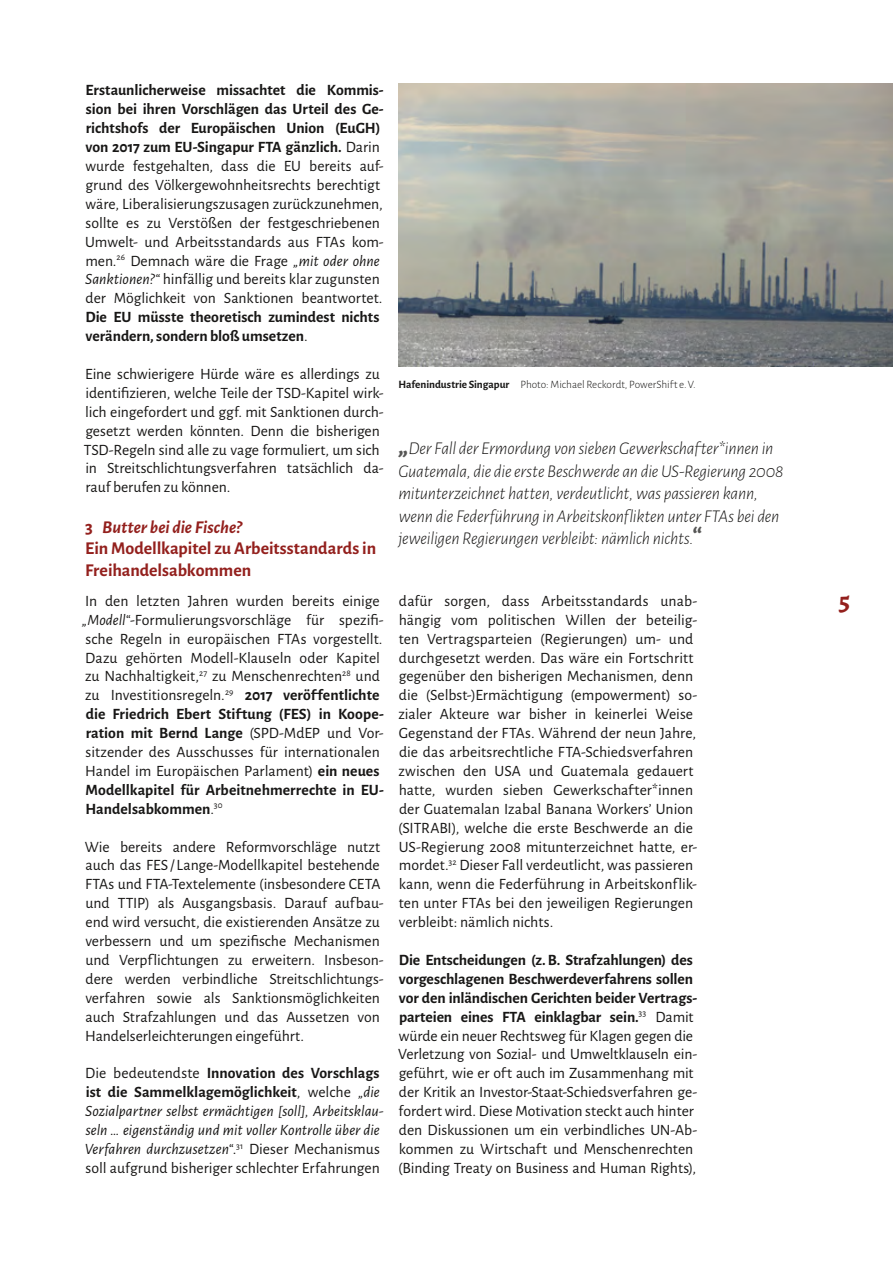
<style>
.page{position:relative;width:893px;height:1263px;background:#fff}
.page>*{position:absolute;margin:0;border:0;box-sizing:border-box;transform-origin:0 0}
.t1{font:700 27px "Alegreya";color:#93201d}
.t2{font:italic 300 18px/22.5px "Alegreya Sans";letter-spacing:-.01em;color:#181716}
.t3{font:700 18px/21.6px "Alegreya Sans";letter-spacing:-.005em;color:#93201d}
.t4{font:15.75px/18.9px "Alegreya Sans";color:#181716}
.t5{font:italic 15.75px/18.9px "Alegreya Sans";color:#181716}
.t6{font:700 15.75px/18.9px "Alegreya Sans";color:#181716}
.t7{font:300 11.25px "Alegreya Sans";letter-spacing:-.005em;color:#181716}
.s1{font-weight:700}
.s2{font-style:italic}
.s3{font-weight:400}
.s4{font-style:normal}
.s5{font-weight:700;font-style:normal}
.s6{font-weight:700;font-size:27px;color:#565655}
</style>
<div class="page">
<img style="left:398px;top:84px;width:495px;height:282px">
<p class="t4" style="left:85px;top:80px;width:300px"><span class="s1">Erstaunlicherweise missachtet die Kommis&shy;sion bei ihren Vorschlägen das Urteil des Ge&shy;richtshofs der Europäischen Union (EuGH) von 2017 zum EU-Singapur FTA gänzlich.</span> Darin wurde festgehalten, dass die EU bereits auf&shy;grund des Völkergewohnheitsrechts berechtigt wäre, Liberalisierungszusagen zurückzunehmen, sollte es zu Verstößen der festgeschriebenen Umwelt- und Arbeitsstandards aus FTAs kom&shy;men.<sup>26</sup> Demnach wäre die Frage <span class="s2">„mit oder ohne Sanktionen?“</span> hinfällig und bereits klar zugunsten der Möglichkeit von Sanktionen beantwortet.</p>
<p class="t6" style="left:85px;top:307px;width:296px">Die EU müsste theoretisch zumindest nichts verändern, sondern bloß umsetzen<span class="s3">.</span></p>
<p class="t4" style="left:84px;top:364px;width:301px">Eine schwierigere Hürde wäre es allerdings zu identifizieren, welche Teile der TSD-Kapitel wirk&shy;lich eingefordert und ggf. mit Sanktionen durch&shy;gesetzt werden könnten. Denn die bisherigen TSD-Regeln sind alle zu vage formuliert, um sich in Streitschlichtungsverfahren tatsächlich da&shy;rauf berufen zu können.</p>
<p class="t3" style="left:85px;top:515px;width:292px">3 <span class="s2">Butter bei die Fische?<br></span>Ein Modellkapitel zu Arbeitsstandards in<br>Freihandelsabkommen</p>
<p class="t4" style="left:82px;top:590px;width:303px">In den letzten Jahren wurden bereits einige <span class="s2">„Modell“</span>-Formulierungsvorschläge für spezifi&shy;sche Regeln in europäischen FTAs vorgestellt.<br>Dazu gehörten Modell-Klauseln oder Kapitel zu Nachhaltigkeit,<sup>27</sup> zu Menschenrechten<sup>28</sup> und zu Investitionsregeln.<sup>29</sup> <span class="s1">2017 veröffentlichte die Friedrich Ebert Stiftung (FES) in Koope&shy;ration mit Bernd Lange</span> (SPD-MdEP und Vor&shy;sitzender des Ausschusses für internationalen Handel im Europäischen Parlament) <span class="s1">ein neues Modellkapitel für Arbeitnehmerrechte in EU-Handelsabkommen</span>.<sup>30</sup></p>
<p class="t4" style="left:85px;top:836px;width:300px">Wie bereits andere Reformvorschläge nutzt auch das FES / Lange-Modellkapitel bestehende FTAs und FTA-Textelemente (insbesondere CETA und TTIP) als Ausgangsbasis. Darauf aufbau&shy;end wird versucht, die existierenden Ansätze zu verbessern und um spezifische Mechanismen und Verpflichtungen zu erweitern. Insbeson&shy;dere werden verbindliche Streitschlichtungs&shy;verfahren sowie als Sanktionsmöglichkeiten auch Strafzahlungen und das Aussetzen von Handelserleichterungen eingeführt.</p>
<p class="t5" style="left:85px;top:1063px;width:301px"><span class="s4">Die bedeutendste</span> <span class="s5">Innovation des Vorschlags ist die Sammelklagemöglichkeit</span><span class="s4">, welche</span> „die Sozialpartner selbst ermächtigen [soll], Arbeitsklau&shy;seln … eigenständig und mit voller Kontrolle über die Verfahren durchzusetzen“<span class="s4">.</span><sup>31</sup> <span class="s4">Dieser Mechanismus soll aufgrund bisheriger schlechter Erfahrungen</span></p>
<p class="t7" style="left:398px;top:377px;width:299px"><span class="s1">Hafenindustrie Singapur</span> Photo: Michael Reckordt, PowerShift e.V.</p>
<p class="t2" style="left:398px;top:437px;width:387px"><span class="s6">„</span>Der Fall der Ermordung von sieben Gewerkschafter*innen in Guatemala, die die erste Beschwerde an die US-Regierung 2008 mitunterzeichnet hatten, verdeutlicht, was passieren kann, wenn die Federführung in Arbeitskonflikten unter FTAs bei den jeweiligen Regierungen verbleibt: nämlich nichts.<span class="s6">“</span></p>
<p class="t4" style="left:398px;top:590px;width:300px">dafür sorgen, dass Arbeitsstandards unab&shy;hängig vom politischen Willen der beteilig&shy;ten Vertragsparteien (Regierungen) um- und durchgesetzt werden. Das wäre ein Fortschritt gegenüber den bisherigen Mechanismen, denn die (Selbst-)Ermächtigung (empowerment) so&shy;zialer Akteure war bisher in keinerlei Weise Gegenstand der FTAs. Während der neun Jahre, die das arbeitsrechtliche FTA-Schiedsverfahren zwischen den USA und Guatemala gedauert hatte, wurden sieben Gewerkschafter*innen der Guatemalan Izabal Banana Workers’ Union (SITRABI), welche die erste Beschwerde an die US-Regierung 2008 mitunterzeichnet hatte, er&shy;mordet.<sup>32</sup> Dieser Fall verdeutlicht, was passieren kann, wenn die Federführung in Arbeitskonflik&shy;ten unter FTAs bei den jeweiligen Regierungen verbleibt: nämlich nichts.</p>
<p class="t4" style="left:398px;top:950px;width:300px"><span class="s1">Die Entscheidungen (z.B. Strafzahlungen) des vorgeschlagenen Beschwerdeverfahrens sollen vor den inländischen Gerichten beider Vertrags&shy;parteien eines FTA einklagbar sein.</span><sup>33</sup> Damit würde ein neuer Rechtsweg für Klagen gegen die Verletzung von Sozial- und Umweltklauseln ein&shy;geführt, wie er oft auch im Zusammenhang mit der Kritik an Investor-Staat-Schiedsverfahren ge&shy;fordert wird. Diese Motivation steckt auch hinter den Diskussionen um ein verbindliches UN-Ab&shy;kommen zu Wirtschaft und Menschenrechten (Binding Treaty on Business and Human Rights),</p>
<h1 class="t1" style="left:839px;top:584px;width:13px">5</h1>
</div>
